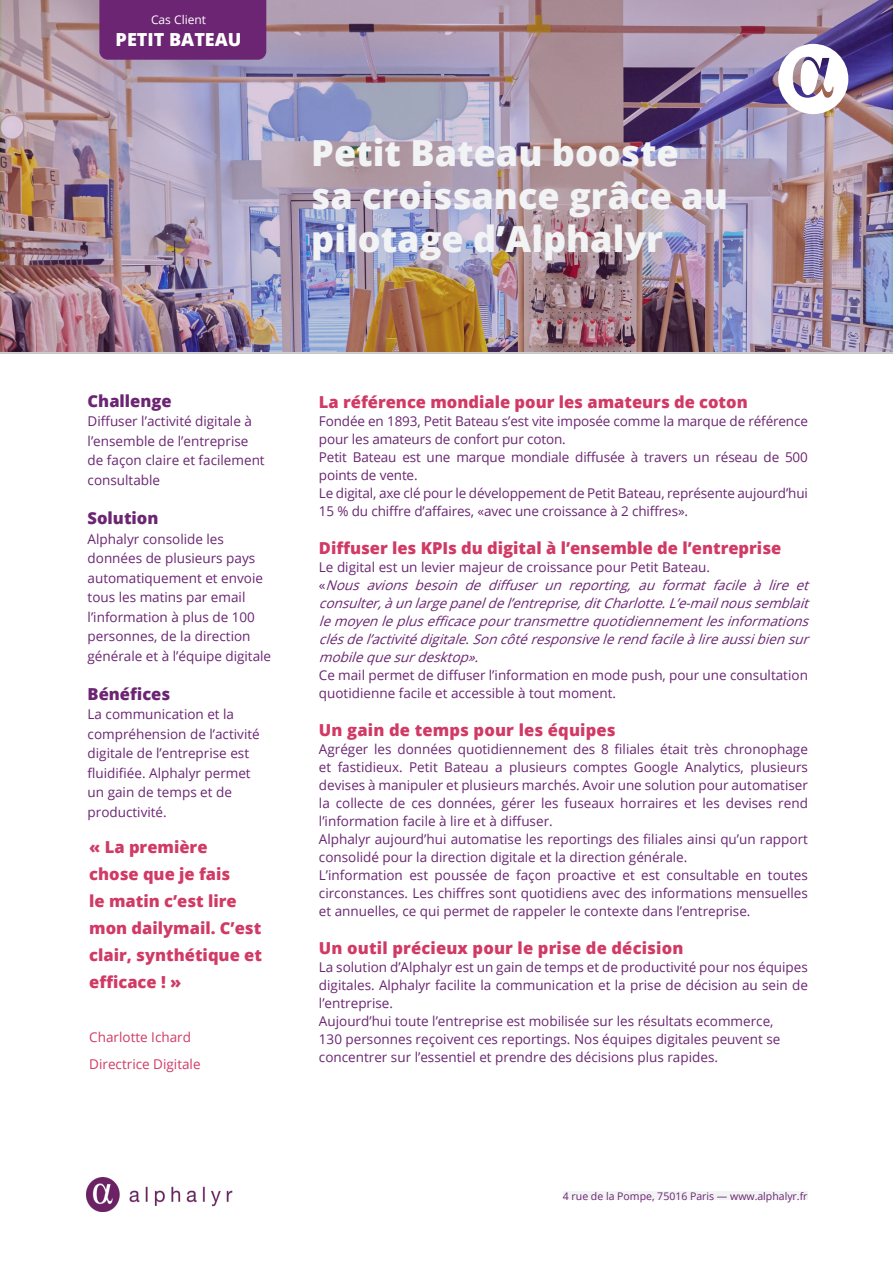
<style>
.page{position:relative;width:893px;height:1263px;background:#fff}
.page>*{position:absolute;margin:0;border:0;box-sizing:border-box;transform-origin:0 0}
.t1{font:800 36px/43.2px "Open Sans";color:#f2f3f4}
.t2{font:800 18px "Open Sans";color:#fff}
.t3{font:800 16.5px/27px "Open Sans";color:#d03a65}
.t4{font:800 16.5px "Open Sans";color:#6b2572}
.t5{font:13.5px/18px "Open Sans";color:#6b2572}
.t6{font:italic 13.5px/18px "Open Sans";color:#6b2572}
.t7{font:13.5px/27px "Open Sans";color:#d03a65}
.t8{font:12px "Open Sans";color:#fff}
.t9{font:10.5px "Open Sans";color:#6b2572}
.s1{font-style:normal}
</style>
<div class="page">
<div style="left:563px;top:1192px;width:244px;height:8px;background:#f2f3f4"></div>
<img style="left:87px;top:1178px;width:146px;height:33px">
<img style="left:0;top:0;width:893px;height:354px">
<svg style="left:778px;top:44px;width:70px;height:70px"></svg>
<div style="left:99px;top:0;width:167px;height:60px;background:#6b2572"></div>
<p class="t8" style="left:151px;top:12px;width:57px">Cas Client</p>
<h2 class="t2" style="left:116px;top:26px;width:127px">PETIT BATEAU</h2>
<h1 class="t1" style="left:311px;top:129px;width:418px">Petit Bateau booste sa croissance grâce au pilotage d’Alphalyr</h1>
<p class="t4" style="left:88px;top:388px;width:86px">Challenge</p>
<p class="t5" style="left:88px;top:411px;width:179px;line-height:19.5px">Diffuser l’activité digitale à l’ensemble de l’entreprise de façon claire et facilement consultable</p>
<p class="t4" style="left:88px;top:511px;width:72px">Solution</p>
<p class="t5" style="left:88px;top:530px;width:185px;line-height:19.5px">Alphalyr consolide les données de plusieurs pays automatiquement et envoie tous les matins par email l’information à plus de 100 personnes, de la direction générale et à l’équipe digitale</p>
<p class="t4" style="left:88px;top:681px;width:84px">Bénéfices</p>
<p class="t5" style="left:88px;top:706px;width:174px;line-height:19.5px">La communication et la compréhension de l’activité digitale de l’entreprise est fluidifiée. Alphalyr permet un gain de temps et de productivité.</p>
<p class="t3" style="left:89px;top:835px;width:174px">« La première<br>chose que je fais<br>le matin c’est lire mon dailymail. C’est clair, synthétique et efficace ! »</p>
<p class="t7" style="left:89px;top:1023px;width:113px">Charlotte Ichard<br>Directrice Digitale</p>
<p class="t3" style="left:319px;top:390px;width:430px">La référence mondiale pour les amateurs de coton</p>
<p class="t5" style="left:319px;top:414px;width:491px">Fondée en 1893, Petit Bateau s’est vite imposée comme la marque de référence pour les amateurs de confort pur coton.<br>Petit Bateau est une marque mondiale diffusée à travers un réseau de 500 points de vente.<br>Le digital, axe clé pour le développement de Petit Bateau, représente aujourd’hui 15 % du chiffre d’affaires, «avec une croissance à 2 chiffres».</p>
<p class="t3" style="left:319px;top:533px;width:464px">Diffuser les KPIs du digital à l’ensemble de l’entreprise</p>
<p class="t6" style="left:319px;top:558px;width:496px"><span class="s1">Le digital est un levier majeur de croissance pour Petit Bateau.<br>«</span> Nous avions besoin de diffuser un reporting, au format facile à lire et consulter,àunlargepaneldel’entreprise,ditCharlotte.L’e-mailnoussemblait lemoyenleplusefficacepourtransmettrequotidiennementlesinformations clésdel’activitédigitale<span class="s1">.</span> Soncôtéresponsivelerendfacileàlireaussibiensur mobilequesurdesktop».</p>
<p class="t5" style="left:319px;top:666px;width:490px">Ce mail permet de diffuser l’information en mode push, pour une consultation quotidienne facile et accessible à tout moment.</p>
<p class="t3" style="left:319px;top:715px;width:298px">Un gain de temps pour les équipes</p>
<p class="t5" style="left:319px;top:739px;width:491px">Agréger les données quotidiennement des 8 filiales était très chronophage et fastidieux. Petit Bateau a plusieurs comptes Google Analytics, plusieurs devises à manipuler et plusieurs marchés. Avoir une solution pour automatiser la collecte de ces données, gérer les fuseaux horraires et les devises rend l’information facile à lire et à diffuser.<br>Alphalyr aujourd’hui automatise les reportings des filiales ainsi qu’un rapport consolidé pour la direction digitale et la direction générale.<br>L’information est poussée de façon proactive et est consultable en toutes circonstances. Les chiffres sont quotidiens avec des informations mensuelles et annuelles, ce qui permet de rappeler le contexte dans l’entreprise.</p>
<p class="t3" style="left:319px;top:936px;width:366px">Un outil précieux pour le prise de décision</p>
<p class="t5" style="left:319px;top:959px;width:490px">La solution d’Alphalyr est un gain de temps et de productivité pour nos équipes digitales. Alphalyr facilite la communication et la prise de décision au sein de l’entreprise.<br>Aujourd’hui toute l’entreprise est mobilisée sur les résultats ecommerce,<br>130 personnes reçoivent ces reportings. Nos équipes digitales peuvent se concentrer sur l’essentiel et prendre des décisions plus rapides.</p>
<p class="t9" style="left:563px;top:1192px;width:246px">4 rue de la Pompe, 75016 Paris — www.alphalyr.fr</p>
</div>
